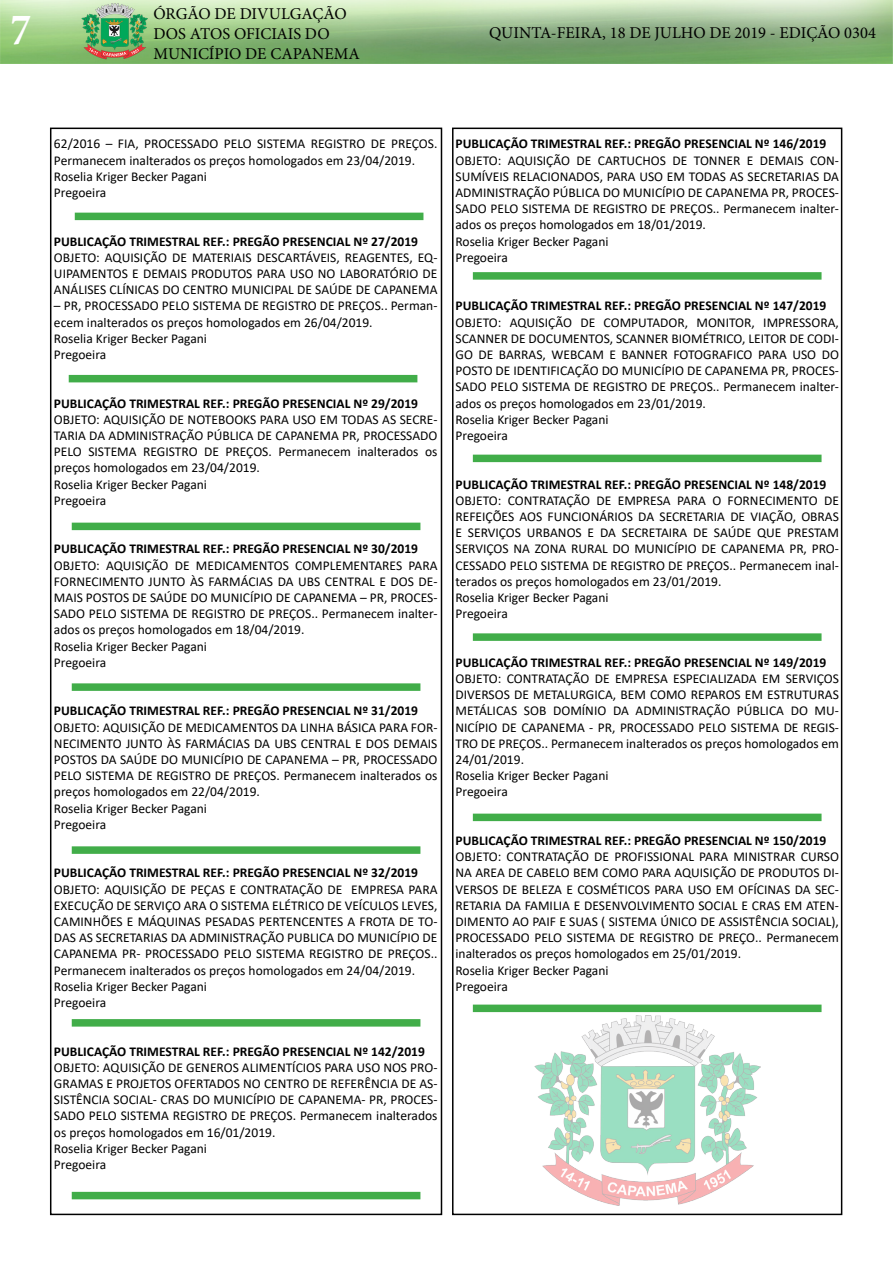
<style>
.page{position:relative;width:893px;height:1263px;background:#fff}
.page>*{position:absolute;margin:0;border:0;box-sizing:border-box;transform-origin:0 0}
.t1{font:700 condensed 45px "Minion Pro";color:#fff}
.t2{font:16.5px/19.8px "Minion Pro";color:#000}
.t3{font:13.5px/16.2px "Calibri";color:#000}
.t4{font:700 13.5px "Calibri";color:#000}
</style>
<div class="page">
<div style="left:50px;top:128px;width:392px;height:1087px;border:2px solid #000"></div>
<img style="left:0;top:0;width:893px;height:64px">
<div style="left:452px;top:128px;width:390px;height:1087px;border:2px solid #000"></div>
<div style="left:75px;top:213px;width:348px;height:7px;background:#41ad49"></div>
<div style="left:69px;top:375px;width:348px;height:7px;background:#41ad49"></div>
<div style="left:72px;top:523px;width:348px;height:7px;background:#41ad49"></div>
<div style="left:72px;top:683px;width:348px;height:8px;background:#41ad49"></div>
<div style="left:72px;top:846px;width:348px;height:8px;background:#41ad49"></div>
<div style="left:72px;top:1019px;width:348px;height:7px;background:#41ad49"></div>
<div style="left:72px;top:1192px;width:348px;height:7px;background:#41ad49"></div>
<div style="left:473px;top:272px;width:348px;height:8px;background:#41ad49"></div>
<div style="left:473px;top:455px;width:348px;height:7px;background:#41ad49"></div>
<div style="left:473px;top:633px;width:348px;height:8px;background:#41ad49"></div>
<div style="left:473px;top:814px;width:348px;height:7px;background:#41ad49"></div>
<div style="left:473px;top:1004px;width:348px;height:8px;background:#41ad49"></div>
<img style="left:534px;top:1015px;width:226px;height:190px">
<h1 class="t1" style="left:11px;top:-1px;width:22px">7</h1>
<p class="t2" style="left:153px;top:4px;width:208px">ÓRGÃO DE DIVULGAÇÃO<br>DOS ATOS OFICIAIS DO<br>MUNICÍPIO DE CAPANEMA</p>
<p class="t2" style="left:489px;top:23px;width:388px">QUINTA-FEIRA, 18 DE JULHO DE 2019 - EDIÇÃO 0304</p>
<p class="t3" style="left:54px;top:135px;width:385px">62/2016 – FIA, PROCESSADO PELO SISTEMA REGISTRO DE PREÇOS.<br>Permanecem inalterados os preços homologados em 23/04/2019.<br>Roselia Kriger Becker Pagani<br>Pregoeira</p>
<p class="t4" style="left:54px;top:231px;width:366px">PUBLICAÇÃO TRIMESTRAL REF.: PREGÃO PRESENCIAL Nº 27/2019</p>
<p class="t3" style="left:54px;top:249px;width:385px;text-align:justify">OBJETO: AQUISIÇÃO DE MATERIAIS DESCARTÁVEIS, REAGENTES, EQ-UIPAMENTOS E DEMAIS PRODUTOS PARA USO NO LABORATÓRIO DE ANÁLISES CLÍNICAS DO CENTRO MUNICIPAL DE SAÚDE DE CAPANEMA</p>
<p class="t3" style="left:54px;top:297px;width:385px">– PR, PROCESSADO PELO SISTEMA DE REGISTRO DE PREÇOS.. Perman&shy;ecem inalterados os preços homologados em 26/04/2019.<br>Roselia Kriger Becker Pagani<br>Pregoeira</p>
<p class="t4" style="left:54px;top:393px;width:366px">PUBLICAÇÃO TRIMESTRAL REF.: PREGÃO PRESENCIAL Nº 29/2019</p>
<p class="t3" style="left:54px;top:411px;width:385px">OBJETO: AQUISIÇÃO DE NOTEBOOKS PARA USO EM TODAS AS SECRE-TARIA DA ADMINISTRAÇÃO PÚBLICA DE CAPANEMA PR, PROCESSADO PELO SISTEMA REGISTRO DE PREÇOS. Permanecem inalterados os preços homologados em 23/04/2019.<br>Roselia Kriger Becker Pagani<br>Pregoeira</p>
<p class="t4" style="left:54px;top:539px;width:366px">PUBLICAÇÃO TRIMESTRAL REF.: PREGÃO PRESENCIAL Nº 30/2019</p>
<p class="t3" style="left:54px;top:557px;width:385px">OBJETO: AQUISIÇÃO DE MEDICAMENTOS COMPLEMENTARES PARA FORNECIMENTO JUNTO ÀS FARMÁCIAS DA UBS CENTRAL E DOS DE-MAIS POSTOS DE SAÚDE DO MUNICÍPIO DE CAPANEMA – PR, PROCES-SADO PELO SISTEMA DE REGISTRO DE PREÇOS.. Permanecem inalter&shy;ados os preços homologados em 18/04/2019.<br>Roselia Kriger Becker Pagani<br>Pregoeira</p>
<p class="t4" style="left:54px;top:701px;width:366px">PUBLICAÇÃO TRIMESTRAL REF.: PREGÃO PRESENCIAL Nº 31/2019</p>
<p class="t3" style="left:54px;top:719px;width:385px">OBJETO: AQUISIÇÃO DE MEDICAMENTOS DA LINHA BÁSICA PARA FOR-NECIMENTO JUNTO ÀS FARMÁCIAS DA UBS CENTRAL E DOS DEMAIS POSTOS DA SAÚDE DO MUNICÍPIO DE CAPANEMA – PR, PROCESSADO PELO SISTEMA DE REGISTRO DE PREÇOS. Permanecem inalterados os preços homologados em 22/04/2019.<br>Roselia Kriger Becker Pagani<br>Pregoeira</p>
<p class="t4" style="left:54px;top:863px;width:366px">PUBLICAÇÃO TRIMESTRAL REF.: PREGÃO PRESENCIAL Nº 32/2019</p>
<p class="t3" style="left:54px;top:881px;width:385px">OBJETO: AQUISIÇÃO DE PEÇAS E CONTRATAÇÃO DE EMPRESA PARA EXECUÇÃO DE SERVIÇO ARA O SISTEMA ELÉTRICO DE VEÍCULOS LEVES, CAMINHÕES E MÁQUINAS PESADAS PERTENCENTES A FROTA DE TO-DAS AS SECRETARIAS DA ADMINISTRAÇÃO PUBLICA DO MUNICÍPIO DE CAPANEMA PR- PROCESSADO PELO SISTEMA REGISTRO DE PREÇOS..<br>Permanecem inalterados os preços homologados em 24/04/2019.<br>Roselia Kriger Becker Pagani<br>Pregoeira</p>
<p class="t4" style="left:54px;top:1041px;width:372px">PUBLICAÇÃO TRIMESTRAL REF.: PREGÃO PRESENCIAL Nº 142/2019</p>
<p class="t3" style="left:54px;top:1059px;width:385px">OBJETO: AQUISIÇÃO DE GENEROS ALIMENTÍCIOS PARA USO NOS PRO-GRAMAS E PROJETOS OFERTADOS NO CENTRO DE REFERÊNCIA DE AS-SISTÊNCIA SOCIAL- CRAS DO MUNICÍPIO DE CAPANEMA- PR, PROCES-SADO PELO SISTEMA REGISTRO DE PREÇOS. Permanecem inalterados os preços homologados em 16/01/2019.<br>Roselia Kriger Becker Pagani<br>Pregoeira</p>
<p class="t4" style="left:455px;top:134px;width:372px">PUBLICAÇÃO TRIMESTRAL REF.: PREGÃO PRESENCIAL Nº 146/2019</p>
<p class="t3" style="left:455px;top:152px;width:385px">OBJETO: AQUISIÇÃO DE CARTUCHOS DE TONNER E DEMAIS CON-SUMÍVEIS RELACIONADOS, PARA USO EM TODAS AS SECRETARIAS DA ADMINISTRAÇÃO PÚBLICA DO MUNICÍPIO DE CAPANEMA PR, PROCES-SADO PELO SISTEMA DE REGISTRO DE PREÇOS.. Permanecem inalter&shy;ados os preços homologados em 18/01/2019.<br>Roselia Kriger Becker Pagani<br>Pregoeira</p>
<p class="t4" style="left:455px;top:296px;width:372px">PUBLICAÇÃO TRIMESTRAL REF.: PREGÃO PRESENCIAL Nº 147/2019</p>
<p class="t3" style="left:455px;top:314px;width:385px">OBJETO: AQUISIÇÃO DE COMPUTADOR, MONITOR, IMPRESSORA, SCANNER DE DOCUMENTOS, SCANNER BIOMÉTRICO, LEITOR DE CODI-GO DE BARRAS, WEBCAM E BANNER FOTOGRAFICO PARA USO DO POSTO DE IDENTIFICAÇÃO DO MUNICÍPIO DE CAPANEMA PR, PROCES-SADO PELO SISTEMA DE REGISTRO DE PREÇOS.. Permanecem inalter&shy;ados os preços homologados em 23/01/2019.<br>Roselia Kriger Becker Pagani<br>Pregoeira</p>
<p class="t4" style="left:455px;top:474px;width:372px">PUBLICAÇÃO TRIMESTRAL REF.: PREGÃO PRESENCIAL Nº 148/2019</p>
<p class="t3" style="left:455px;top:492px;width:385px">OBJETO: CONTRATAÇÃO DE EMPRESA PARA O FORNECIMENTO DE REFEIÇÕES AOS FUNCIONÁRIOS DA SECRETARIA DE VIAÇÃO, OBRAS E SERVIÇOS URBANOS E DA SECRETAIRA DE SAÚDE QUE PRESTAM SERVIÇOS NA ZONA RURAL DO MUNICÍPIO DE CAPANEMA PR, PRO-CESSADO PELO SISTEMA DE REGISTRO DE PREÇOS.. Permanecem inal&shy;terados os preços homologados em 23/01/2019.<br>Roselia Kriger Becker Pagani<br>Pregoeira</p>
<p class="t4" style="left:455px;top:653px;width:372px">PUBLICAÇÃO TRIMESTRAL REF.: PREGÃO PRESENCIAL Nº 149/2019</p>
<p class="t3" style="left:455px;top:670px;width:385px">OBJETO: CONTRATAÇÃO DE EMPRESA ESPECIALIZADA EM SERVIÇOS DIVERSOS DE METALURGICA, BEM COMO REPAROS EM ESTRUTURAS METÁLICAS SOB DOMÍNIO DA ADMINISTRAÇÃO PÚBLICA DO MU-NICÍPIO DE CAPANEMA - PR, PROCESSADO PELO SISTEMA DE REGIS-TRO DE PREÇOS.. Permanecem inalterados os preços homologados em 24/01/2019.<br>Roselia Kriger Becker Pagani<br>Pregoeira</p>
<p class="t4" style="left:455px;top:831px;width:372px">PUBLICAÇÃO TRIMESTRAL REF.: PREGÃO PRESENCIAL Nº 150/2019</p>
<p class="t3" style="left:455px;top:848px;width:385px">OBJETO: CONTRATAÇÃO DE PROFISSIONAL PARA MINISTRAR CURSO NA AREA DE CABELO BEM COMO PARA AQUISIÇÃO DE PRODUTOS DI-VERSOS DE BELEZA E COSMÉTICOS PARA USO EM OFÍCINAS DA SEC-RETARIA DA FAMILIA E DESENVOLVIMENTO SOCIAL E CRAS EM ATEN-DIMENTO AO PAIF E SUAS ( SISTEMA ÚNICO DE ASSISTÊNCIA SOCIAL), PROCESSADO PELO SISTEMA DE REGISTRO DE PREÇO.. Permanecem inalterados os preços homologados em 25/01/2019.<br>Roselia Kriger Becker Pagani<br>Pregoeira</p>
</div>
